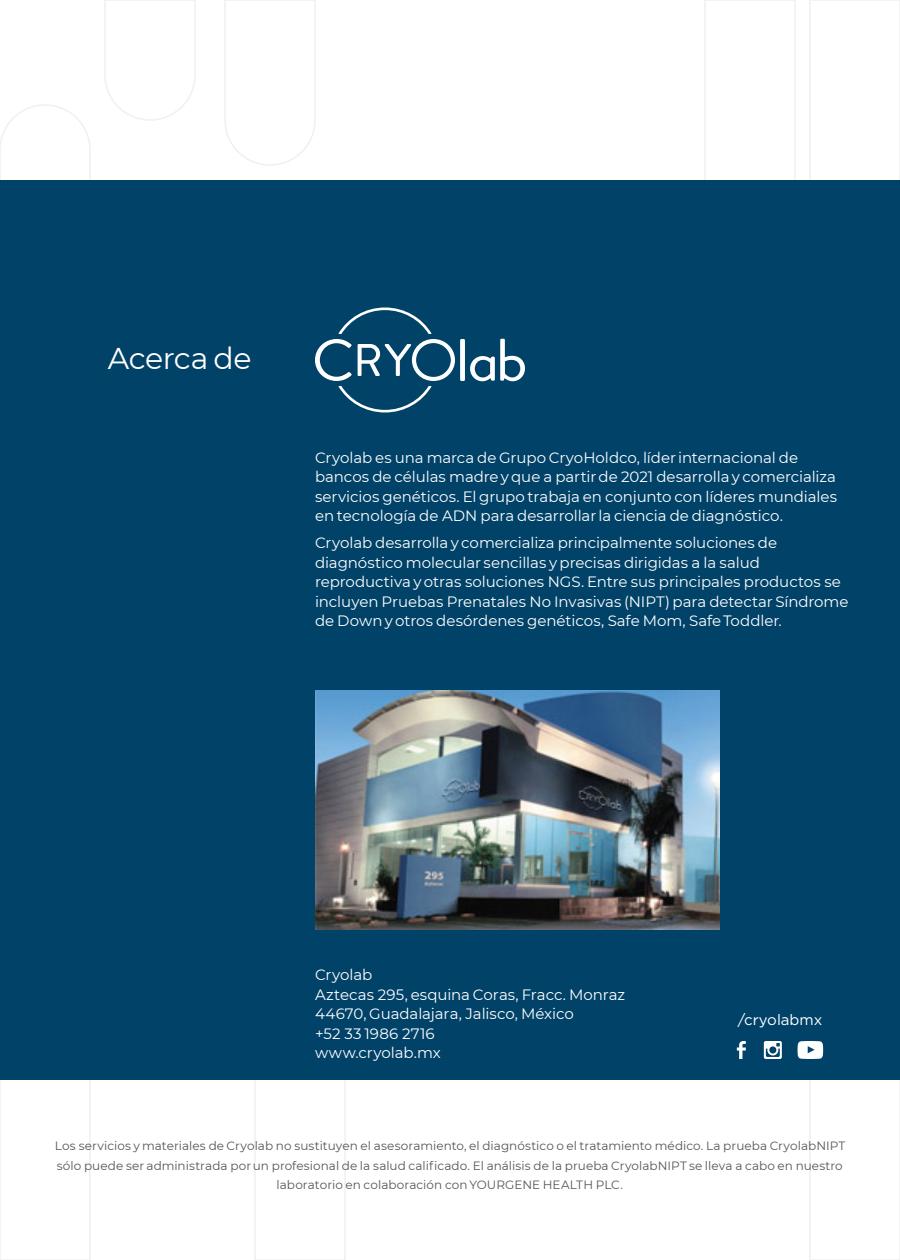
<style>
.page{position:relative;width:900px;height:1260px;background:#fff}
.page>*{position:absolute;margin:0;border:0;box-sizing:border-box;transform-origin:0 0}
.t1{font:30px "Montserrat";letter-spacing:-.015em;color:#fff}
.t2{font:15px/19.5px "Montserrat";letter-spacing:-.005em;color:#fff}
.t3{font:15px "Gotham";color:#fff}
.t4{font:12px/19.5px "Montserrat";letter-spacing:.005em;color:#555;text-align:center}
</style>
<div class="page">
<svg style="left:0;top:1080px;width:91px;height:180px"></svg>
<svg style="left:809px;top:0;width:91px;height:180px"></svg>
<svg style="left:104px;top:0;width:92px;height:121px"></svg>
<svg style="left:254px;top:1080px;width:92px;height:180px"></svg>
<svg style="left:224px;top:0;width:92px;height:166px"></svg>
<svg style="left:704px;top:0;width:92px;height:180px"></svg>
<div style="left:0;top:180px;width:900px;height:900px;background:#004268"></div>
<img style="left:315px;top:690px;width:405px;height:240px">
<svg style="left:737px;top:1041px;width:9px;height:18px"></svg>
<svg style="left:764px;top:1041px;width:18px;height:18px"></svg>
<svg style="left:798px;top:1041px;width:102px;height:219px"></svg>
<svg style="left:470px;top:339px;width:55px;height:42px"></svg>
<div style="left:460px;top:339px;width:5px;height:42px;background:#fff"></div>
<svg style="left:315px;top:308px;width:140px;height:105px"></svg>
<h1 class="t1" style="left:108px;top:338px;width:145px">Acerca de</h1>
<p class="t2" style="left:315px;top:447px;width:524px">Cryolab es una marca de Grupo CryoHoldco, líder internacional de bancos de células madre y que a partir de 2021 desarrolla y comercializa servicios genéticos. El grupo trabaja en conjunto con líderes mundiales en tecnología de ADN para desarrollar la ciencia de diagnóstico.</p>
<p class="t2" style="left:315px;top:533px;width:535px">Cryolab desarrolla y comercializa principalmente soluciones de diagnóstico molecular sencillas y precisas dirigidas a la salud reproductiva y otras soluciones NGS. Entre sus principales productos se incluyen Pruebas Prenatales No Invasivas (NIPT) para detectar Síndrome de Down y otros desórdenes genéticos, Safe Mom, Safe Toddler.</p>
<p class="t2" style="left:315px;top:965px;width:312px">Cryolab<br>Aztecas 295, esquina Coras, Fracc. Monraz<br>44670, Guadalajara, Jalisco, México<br>+52 33 1986 2716<br>www.cryolab.mx</p>
<p class="t3" style="left:738px;top:1010px;width:86px">/cryolabmx</p>
<p class="t4" style="left:55px;top:1136px;width:792px">Los servicios y materiales de Cryolab no sustituyen el asesoramiento, el diagnóstico o el tratamiento médico. La prueba CryolabNIPT sólo puede ser administrada por un profesional de la salud calificado. El análisis de la prueba CryolabNIPT se lleva a cabo en nuestro laboratorio en colaboración con YOURGENE HEALTH PLC.</p>
</div>
